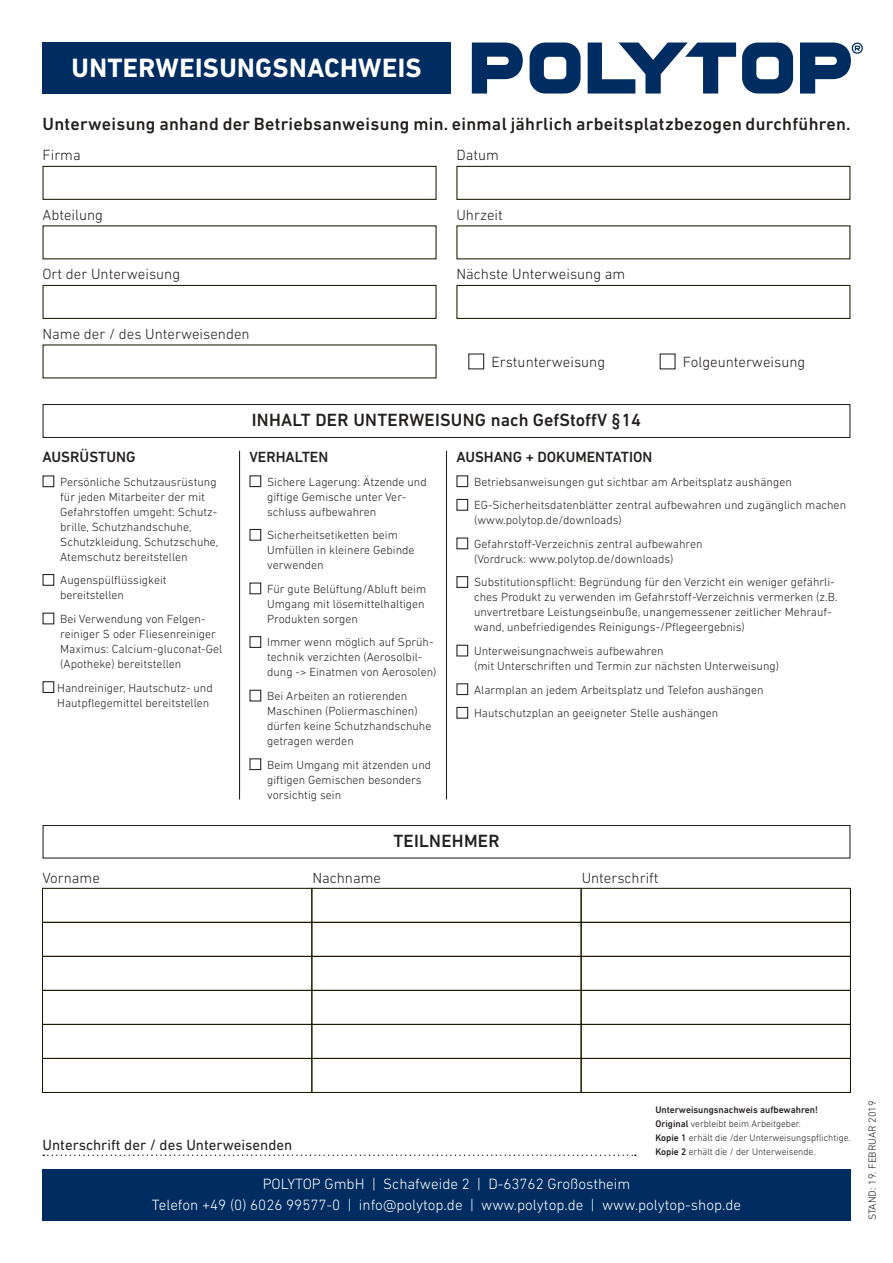
<style>
.page{position:relative;width:893px;height:1263px;background:#fff}
.page>*{position:absolute;margin:0;border:0;box-sizing:border-box;transform-origin:0 0}
.t1{font:700 27px "DIN Next LT Pro";letter-spacing:.015em;color:#fff}
.t2{font:500 18px "DIN Next LT Pro";letter-spacing:.015em;color:#241f1f}
.t3{font:300 15.15px/21.1px "DIN Next LT Pro";color:#fff;text-align:center}
.t4{font:500 15.15px "DIN Next LT Pro";color:#241f1f}
.t5{font:300 15px "DIN Next LT Pro";color:#241f1f}
.t6{font:15px "DIN Next LT Pro";color:#241f1f}
.t7{font:500 15px "DIN Next LT Pro";color:#241f1f}
.t8{font:300 12px/15px "DIN Next LT Pro";color:#241f1f}
.t9{font:300 10.5px "DIN Next LT Pro";color:#241f1f}
.t10{font:300 9.75px/14.1px "DIN Next LT Pro";color:#241f1f}
.s1{font-weight:500}
</style>
<div class="page">
<svg style="left:530px;top:43px;width:51px;height:51px"></svg>
<svg style="left:742px;top:43px;width:51px;height:51px"></svg>
<svg style="left:588px;top:43px;width:148px;height:51px"></svg>
<svg style="left:472px;top:43px;width:51px;height:51px"></svg>
<svg style="left:800px;top:43px;width:63px;height:51px"></svg>
<div style="left:43px;top:43px;width:408px;height:51px;background:#002d61"></div>
<div style="left:43px;top:404px;width:807px;height:34px;border:1px solid #241f1f"></div>
<div style="left:43px;top:825px;width:807px;height:33px;border:1px solid #241f1f"></div>
<svg style="left:43px;top:1154px;width:593px;height:2px"></svg>
<div style="left:42px;top:1169px;width:808px;height:51px;background:#002d61"></div>
<div style="left:468px;top:353px;width:16px;height:16px;border:1px solid #241f1f"></div>
<div style="left:43px;top:166px;width:394px;height:34px;border:1px solid #1d1a00"></div>
<div style="left:42px;top:888px;width:270px;height:35px;border:1px solid #1d1a00"></div>
<div style="left:42px;top:922px;width:270px;height:35px;border:1px solid #1d1a00"></div>
<div style="left:42px;top:956px;width:270px;height:35px;border:1px solid #1d1a00"></div>
<div style="left:42px;top:990px;width:270px;height:35px;border:1px solid #1d1a00"></div>
<div style="left:42px;top:1024px;width:270px;height:35px;border:1px solid #1d1a00"></div>
<div style="left:42px;top:1058px;width:270px;height:35px;border:1px solid #1d1a00"></div>
<div style="left:311px;top:888px;width:271px;height:35px;border:1px solid #1d1a00"></div>
<div style="left:311px;top:922px;width:271px;height:35px;border:1px solid #1d1a00"></div>
<div style="left:311px;top:956px;width:271px;height:35px;border:1px solid #1d1a00"></div>
<div style="left:311px;top:990px;width:271px;height:35px;border:1px solid #1d1a00"></div>
<div style="left:311px;top:1024px;width:271px;height:35px;border:1px solid #1d1a00"></div>
<div style="left:311px;top:1058px;width:271px;height:35px;border:1px solid #1d1a00"></div>
<div style="left:581px;top:888px;width:270px;height:35px;border:1px solid #1d1a00"></div>
<div style="left:581px;top:922px;width:270px;height:35px;border:1px solid #1d1a00"></div>
<div style="left:581px;top:956px;width:270px;height:35px;border:1px solid #1d1a00"></div>
<div style="left:581px;top:990px;width:270px;height:35px;border:1px solid #1d1a00"></div>
<div style="left:581px;top:1024px;width:270px;height:35px;border:1px solid #1d1a00"></div>
<div style="left:581px;top:1058px;width:270px;height:35px;border:1px solid #1d1a00"></div>
<div style="left:456px;top:166px;width:394px;height:34px;border:1px solid #1d1a00"></div>
<div style="left:43px;top:285px;width:394px;height:34px;border:1px solid #1d1a00"></div>
<div style="left:456px;top:285px;width:394px;height:34px;border:1px solid #1d1a00"></div>
<div style="left:43px;top:475px;width:11px;height:12px;border:1px solid #241f1f"></div>
<div style="left:43px;top:574px;width:11px;height:12px;border:1px solid #241f1f"></div>
<div style="left:43px;top:613px;width:11px;height:11px;border:1px solid #241f1f"></div>
<div style="left:43px;top:681px;width:11px;height:12px;border:1px solid #241f1f"></div>
<div style="left:249px;top:475px;width:12px;height:12px;border:1px solid #241f1f"></div>
<div style="left:249px;top:529px;width:12px;height:12px;border:1px solid #241f1f"></div>
<div style="left:249px;top:582px;width:12px;height:12px;border:1px solid #241f1f"></div>
<div style="left:249px;top:636px;width:12px;height:12px;border:1px solid #241f1f"></div>
<div style="left:249px;top:690px;width:12px;height:11px;border:1px solid #241f1f"></div>
<div style="left:249px;top:758px;width:12px;height:12px;border:1px solid #241f1f"></div>
<div style="left:456px;top:475px;width:12px;height:12px;border:1px solid #241f1f"></div>
<div style="left:456px;top:499px;width:12px;height:12px;border:1px solid #241f1f"></div>
<div style="left:456px;top:537px;width:12px;height:12px;border:1px solid #241f1f"></div>
<div style="left:456px;top:576px;width:12px;height:12px;border:1px solid #241f1f"></div>
<div style="left:456px;top:645px;width:12px;height:11px;border:1px solid #241f1f"></div>
<div style="left:456px;top:683px;width:12px;height:12px;border:1px solid #241f1f"></div>
<div style="left:456px;top:707px;width:12px;height:12px;border:1px solid #241f1f"></div>
<hr style="left:239px;top:451px;width:1px;height:348px;background:#241f1f">
<hr style="left:446px;top:451px;width:1px;height:348px;background:#241f1f">
<h1 class="t1" style="left:72px;top:52px;width:352px">UNTERWEISUNGSNACHWEIS</h1>
<h2 class="t2" style="left:43px;top:114px;width:810px">Unterweisung anhand der Betriebsanweisung min. einmal jährlich arbeitsplatzbezogen durchführen.</h2>
<p class="t5" style="left:43px;top:147px;width:40px">Firma</p>
<p class="t5" style="left:456px;top:147px;width:44px">Datum</p>
<p class="t5" style="left:43px;top:207px;width:62px">Abteilung</p>
<p class="t5" style="left:456px;top:207px;width:48px">Uhrzeit</p>
<p class="t5" style="left:43px;top:266px;width:139px">Ort der Unterweisung</p>
<p class="t5" style="left:456px;top:266px;width:170px">Nächste Unterweisung am</p>
<p class="t5" style="left:43px;top:326px;width:209px">Name der / des Unterweisenden</p>
<p class="t5" style="left:492px;top:354px;width:115px">Erstunterweisung</p>
<p class="t5" style="left:683px;top:354px;width:124px">Folgeunterweisung</p>
<p class="t4" style="left:43px;top:449px;width:95px">AUSRÜSTUNG</p>
<p class="t8" style="left:60px;top:474px;width:160px">Persönliche Schutzausrüstung für jeden Mitarbeiter der mit<br>Gefahrstoffen umgeht: Schutz&shy;brille, Schutzhandschuhe,<br>Schutzkleidung, Schutzschuhe,<br>Atemschutz bereitstellen</p>
<p class="t8" style="left:60px;top:573px;width:108px">Augenspülflüssigkeit bereitstellen</p>
<p class="t8" style="left:60px;top:611px;width:164px">Bei Verwendung von Felgen&shy;reiniger S oder Fliesenreiniger<br>Maximus: Calcium-gluconat-Gel (Apotheke) bereitstellen</p>
<p class="t8" style="left:57px;top:680px;width:157px">Handreiniger, Hautschutz- und<br>Hautpflegemittel bereitstellen</p>
<p class="t5" style="left:43px;top:870px;width:59px">Vorname</p>
<h2 class="t2" style="left:252px;top:410px;width:391px">INHALT DER UNTERWEISUNG nach GefStoffV §14</h2>
<p class="t7" style="left:249px;top:449px;width:80px">VERHALTEN</p>
<p class="t8" style="left:267px;top:474px;width:161px">Sichere Lagerung: Ätzende und giftige Gemische unter Ver&shy;schluss aufbewahren</p>
<p class="t8" style="left:267px;top:528px;width:149px">Sicherheitsetiketten beim<br>Umfüllen in kleinere Gebinde verwenden</p>
<p class="t8" style="left:267px;top:581px;width:161px">Für gute Belüftung/Abluft beim<br>Umgang mit lösemittelhaltigen<br>Produkten sorgen</p>
<p class="t8" style="left:267px;top:635px;width:171px">Immer wenn möglich auf Sprüh&shy;technik verzichten (Aerosolbil&shy;dung -&gt; Einatmen von Aerosolen)</p>
<p class="t8" style="left:267px;top:688px;width:166px">Bei Arbeiten an rotierenden<br>Maschinen (Poliermaschinen) dürfen keine Schutzhandschuhe getragen werden</p>
<p class="t8" style="left:267px;top:757px;width:166px">Beim Umgang mit ätzenden und giftigen Gemischen besonders vorsichtig sein</p>
<p class="t7" style="left:456px;top:449px;width:197px">AUSHANG + DOKUMENTATION</p>
<p class="t8" style="left:474px;top:470px;width:374px;line-height:23.5px">Betriebsanweisungen gut sichtbar am Arbeitsplatz aushängen<br>EG-Sicherheitsdatenblätter zentral aufbewahren und zugänglich machen</p>
<p class="t8" style="left:474px;top:508px;width:230px;line-height:23.5px">(www.polytop.de/downloads)<br>Gefahrstoff-Verzeichnis zentral aufbewahren</p>
<p class="t8" style="left:474px;top:547px;width:362px;line-height:23.5px">(Vordruck: www.polytop.de/downloads)<br>Substitutionspflicht: Begründung für den Verzicht ein weniger gefährli-</p>
<p class="t8" style="left:474px;top:590px;width:365px">ches Produkt zu verwenden im Gefahrstoff-Verzeichnis vermerken (z.B. unvertretbare Leistungseinbuße, unangemessener zeitlicher Mehrauf&shy;wand, unbefriedigendes Reinigungs-/Pflegeergebnis)</p>
<p class="t8" style="left:474px;top:643px;width:306px">Unterweisungnachweis aufbewahren<br>(mit Unterschriften und Termin zur nächsten Unterweisung)</p>
<p class="t8" style="left:474px;top:678px;width:291px;line-height:23.5px">Alarmplan an jedem Arbeitsplatz und Telefon aushängen<br>Hautschutzplan an geeigneter Stelle aushängen</p>
<h2 class="t2" style="left:393px;top:831px;width:108px">TEILNEHMER</h2>
<p class="t5" style="left:312px;top:870px;width:70px">Nachname</p>
<p class="t5" style="left:582px;top:870px;width:78px">Unterschrift</p>
<p class="t6" style="left:43px;top:1136px;width:251px">Unterschrift der / des Unterweisenden</p>
<p class="t10" style="left:655px;top:1102px;width:197px"><span class="s1">Unterweisungsnachweis aufbewahren!<br>Original</span> verbleibt beim Arbeitgeber.<br><span class="s1">Kopie 1</span> erhält die /der Unterweisungspflichtige.<br><span class="s1">Kopie 2</span> erhält die / der Unterweisende.</p>
<p class="t3" style="left:152px;top:1173px;width:591px">POLYTOP GmbH | Schafweide 2 | D-63762 Großostheim<br>Telefon +49 (0) 6026 99577-0 | info@polytop.de | www.polytop.de | www.polytop-shop.de</p>
<p class="t9" style="left:867px;top:1220px;width:121px;rotate:-90deg">STAND: 19. FEBRUAR 2019</p>
</div>
